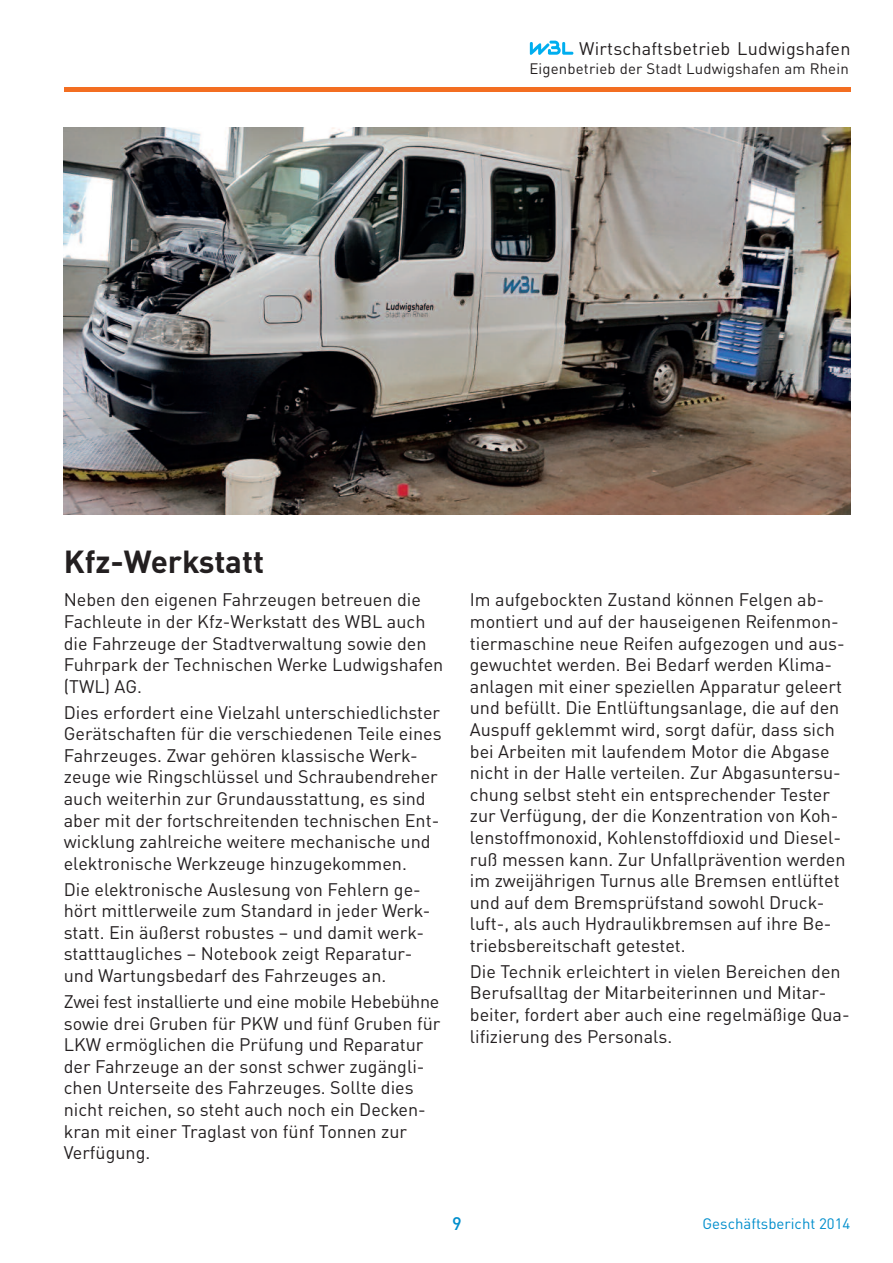
<style>
.page{position:relative;width:893px;height:1263px;background:#fff}
.page>*{position:absolute;margin:0;border:0;box-sizing:border-box;transform-origin:0 0}
.t1{font:700 31.5px "DIN Offc";color:#231f20}
.t2{font:18px/21.6px "DIN Offc";color:#231f20}
.t3{font:500 18px "DIN Offc";color:#008ecc}
.t4{font:15px "DIN Offc";letter-spacing:.01em;color:#231f20}
.t5{font:15px "DIN Offc";color:#008ecc}
.s1{color:#fff}
</style>
<div class="page">
<hr style="left:64px;top:87px;width:786px;height:4px;background:#f36e21">
<svg style="left:530px;top:41px;width:43px;height:14px"></svg>
<img style="left:64px;top:128px;width:786px;height:386px">
<p class="t2" style="left:529px;top:37px;width:323px"><span class="s1">WBL</span> Wirtschaftsbetrieb Ludwigshafen</p>
<p class="t4" style="left:529px;top:59px;width:321px">Eigenbetrieb der Stadt Ludwigshafen am Rhein</p>
<h1 class="t1" style="left:64px;top:541px;width:202px">Kfz-Werkstatt</h1>
<p class="t2" style="left:64px;top:589px;width:381px">Neben den eigenen Fahrzeugen betreuen die Fachleute in der Kfz-Werkstatt des WBL auch die Fahrzeuge der Stadtverwaltung sowie den Fuhrpark der Technischen Werke Ludwigshafen (TWL) AG.</p>
<p class="t2" style="left:64px;top:701px;width:379px">Dies erfordert eine Vielzahl unterschiedlichster Gerätschaften für die verschiedenen Teile eines Fahrzeuges. Zwar gehören klassische Werk&shy;zeuge wie Ringschlüssel und Schraubendreher auch weiterhin zur Grundausstattung, es sind aber mit der fortschreitenden technischen Ent&shy;wicklung zahlreiche weitere mechanische und elektronische Werkzeuge hinzugekommen.</p>
<p class="t2" style="left:64px;top:878px;width:368px">Die elektronische Auslesung von Fehlern ge&shy;hört mittlerweile zum Standard in jeder Werk&shy;statt. Ein äußerst robustes – und damit werk&shy;statttaugliches – Notebook zeigt Reparatur&shy;und Wartungsbedarf des Fahrzeuges an.</p>
<p class="t2" style="left:64px;top:990px;width:378px">Zwei fest installierte und eine mobile Hebebühne sowie drei Gruben für PKW und fünf Gruben für LKW ermöglichen die Prüfung und Reparatur der Fahrzeuge an der sonst schwer zugängli&shy;chen Unterseite des Fahrzeuges. Sollte dies nicht reichen, so steht auch noch ein Decken&shy;kran mit einer Traglast von fünf Tonnen zur Verfügung.</p>
<p class="t2" style="left:470px;top:589px;width:377px">Im aufgebockten Zustand können Felgen ab&shy;montiert und auf der hauseigenen Reifenmon&shy;tiermaschine neue Reifen aufgezogen und aus&shy;gewuchtet werden. Bei Bedarf werden Klima&shy;anlagen mit einer speziellen Apparatur geleert und befüllt. Die Entlüftungsanlage, die auf den Auspuff geklemmt wird, sorgt dafür, dass sich bei Arbeiten mit laufendem Motor die Abgase nicht in der Halle verteilen. Zur Abgasuntersu&shy;chung selbst steht ein entsprechender Tester zur Verfügung, der die Konzentration von Koh&shy;lenstoffmonoxid, Kohlenstoffdioxid und Diesel&shy;ruß messen kann. Zur Unfallprävention werden im zweijährigen Turnus alle Bremsen entlüftet und auf dem Bremsprüfstand sowohl Druck&shy;luft-, als auch Hydraulikbremsen auf ihre Be&shy;triebsbereitschaft getestet.</p>
<p class="t2" style="left:470px;top:960px;width:381px">Die Technik erleichtert in vielen Bereichen den Berufsalltag der Mitarbeiterinnen und Mitar&shy;beiter, fordert aber auch eine regelmäßige Qua&shy;lifizierung des Personals.</p>
<p class="t3" style="left:452px;top:1212px;width:11px">9</p>
<p class="t5" style="left:702px;top:1214px;width:149px">Geschäftsbericht 2014</p>
</div>
